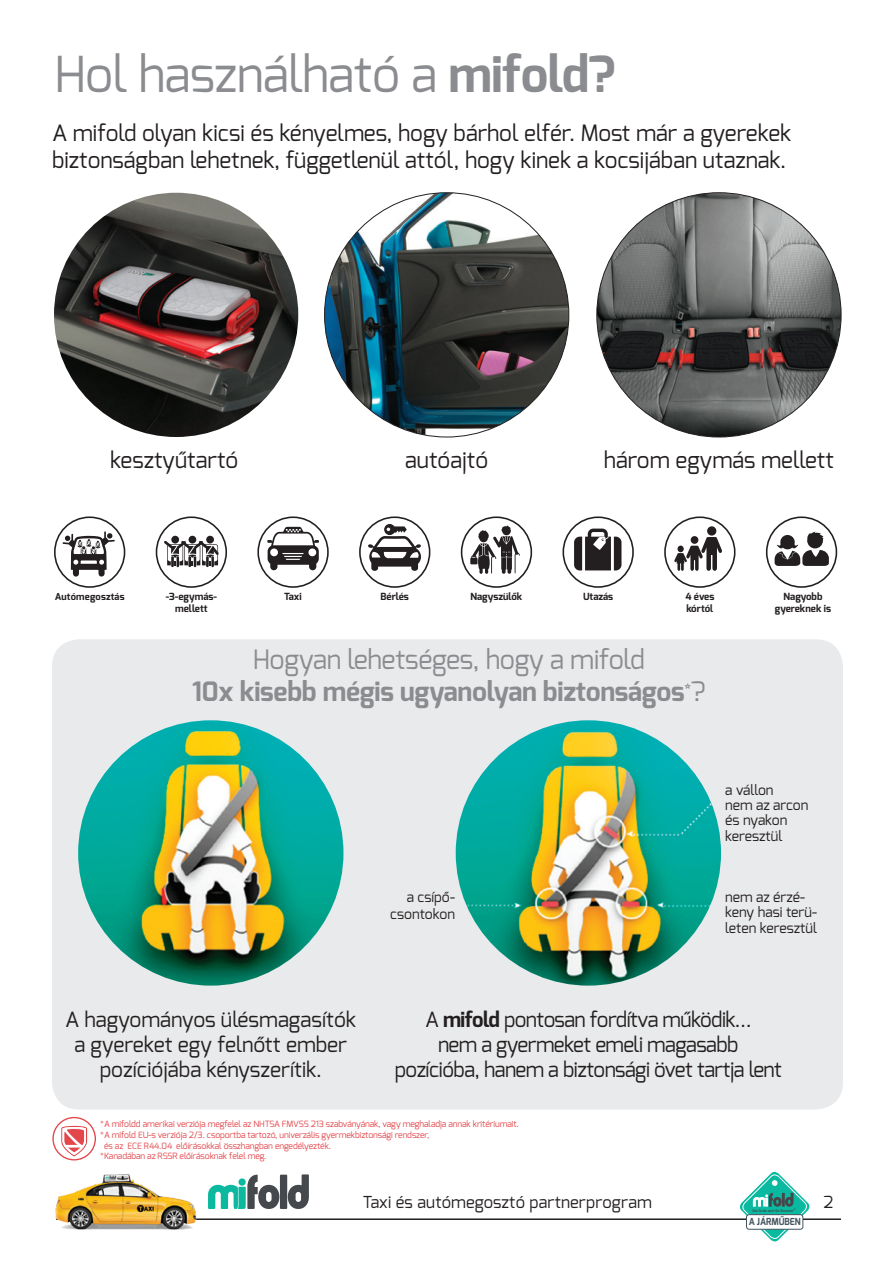
<style>
.page{position:relative;width:893px;height:1263px;background:#fff}
.page>*{position:absolute;margin:0;border:0;box-sizing:border-box;transform-origin:0 0}
.t1{font:49.5px "Exo";letter-spacing:-.01em;color:#8a8c8f}
.t2{font:700 26.7px "Exo";letter-spacing:-.01em;color:#8a8c8f}
.t3{font:26.7px "Exo";letter-spacing:-.01em;color:#8a8c8f}
.t4{font:22.5px/27px "Exo";color:#231f20}
.t5{font:21px/25.2px "Exo";letter-spacing:-.025em;color:#231f20;text-align:center}
.t6{font:21px/25.2px "Exo";color:#231f20;text-align:center}
.t7{font:16.5px "Exo";letter-spacing:.01em;color:#231f20}
.t8{font:13.95px/15.5px "Exo";color:#231f20}
.t9{font:700 9.9px/11.9px "Exo";color:#231f20}
.t10{font:700 9.75px "Exo";color:#45555f;scale:.9 1}
.t11{font:700 9.6px "Exo";letter-spacing:.02em;color:#231f20}
.t12{font:8.7px/10.6px "Exo";letter-spacing:-.01em;color:#e3464b}
.t13{font:700 3.6px "Exo";letter-spacing:.02em;color:#44484b}
.s1{font-weight:700}
.s2{font-weight:400}
</style>
<div class="page">
<div style="left:52px;top:639px;width:791px;height:470px;background:#e9eaeb;border-radius:27px"></div>
<img style="left:78px;top:720px;width:265px;height:266px;border-radius:133px">
<img style="left:456px;top:720px;width:265px;height:266px;border-radius:133px">
<div style="left:52px;top:1117px;width:44px;height:43px;border:1px solid #e3464b;border-radius:50%"></div>
<svg style="left:61px;top:1126px;width:26px;height:30px"></svg>
<img style="left:54px;top:193px;width:244px;height:244px;border-radius:122px">
<img style="left:325px;top:193px;width:244px;height:244px;border-radius:122px">
<img style="left:597px;top:193px;width:244px;height:244px;border-radius:122px">
<div style="left:664px;top:516px;width:71px;height:72px;border:2px solid #231f20;border-radius:50%"></div>
<div style="left:707px;top:526px;width:9px;height:10px;background:#231f20;border-radius:50%"></div>
<svg style="left:674px;top:537px;width:48px;height:34px"></svg>
<div style="left:766px;top:516px;width:71px;height:72px;border:2px solid #231f20;border-radius:50%"></div>
<svg style="left:775px;top:532px;width:54px;height:34px"></svg>
<div style="left:359px;top:516px;width:71px;height:72px;border:2px solid #231f20;border-radius:50%"></div>
<svg style="left:368px;top:524px;width:53px;height:47px"></svg>
<svg style="left:563px;top:517px;width:70px;height:70px"></svg>
<div style="left:562px;top:516px;width:72px;height:72px;border:2px solid #231f20;border-radius:50%"></div>
<svg style="left:574px;top:529px;width:47px;height:41px"></svg>
<div style="left:461px;top:516px;width:71px;height:72px;border:2px solid #231f20;border-radius:50%"></div>
<svg style="left:470px;top:525px;width:50px;height:49px"></svg>
<div style="left:257px;top:516px;width:72px;height:72px;border:2px solid #231f20;border-radius:50%"></div>
<svg style="left:266px;top:527px;width:54px;height:43px"></svg>
<div style="left:156px;top:516px;width:71px;height:72px;border:2px solid #231f20;border-radius:50%"></div>
<div style="left:189px;top:536px;width:7px;height:7px;background:#231f20;border-radius:50%"></div>
<div style="left:206px;top:536px;width:8px;height:7px;background:#231f20;border-radius:50%"></div>
<div style="left:171px;top:536px;width:8px;height:7px;background:#231f20;border-radius:50%"></div>
<svg style="left:164px;top:541px;width:55px;height:26px"></svg>
<div style="left:54px;top:516px;width:71px;height:72px;border:2px solid #231f20;border-radius:50%"></div>
<svg style="left:63px;top:531px;width:52px;height:46px"></svg>
<hr style="left:56px;top:1218px;width:785px;height:2px;background:#231f20">
<svg style="left:738px;top:1171px;width:74px;height:71px"></svg>
<div style="left:280px;top:1174px;width:7px;height:35px;background:#45484c"></div>
<svg style="left:208px;top:1174px;width:71px;height:35px"></svg>
<svg style="left:288px;top:1174px;width:21px;height:35px"></svg>
<img style="left:55px;top:1174px;width:148px;height:56px">
<p class="t1" style="left:54px;top:42px;width:563px">Hol használható a <span class="s1">mifold?</span></p>
<p class="t4" style="left:52px;top:119px;width:741px">A mifold olyan kicsi és kényelmes, hogy bárhol elfér. Most már a gyerekek biztonságban lehetnek, függetlenül attól, hogy kinek a kocsijában utaznak.</p>
<p class="t4" style="left:110px;top:446px;width:130px">kesztyűtartó</p>
<p class="t4" style="left:405px;top:446px;width:85px">autóajtó</p>
<p class="t4" style="left:604px;top:446px;width:232px">három egymás mellett</p>
<p class="t11" style="left:55px;top:590px;width:71px">Autómegosztás</p>
<p class="t9" style="left:166px;top:590px;width:53px">-3-egymás-</p>
<p class="t9" style="left:284px;top:590px;width:19px">Taxi</p>
<p class="t9" style="left:381px;top:590px;width:30px">Bérlés</p>
<p class="t9" style="left:470px;top:590px;width:53px">Nagyszülők</p>
<p class="t9" style="left:583px;top:590px;width:32px">Utazás</p>
<p class="t9" style="left:175px;top:602px;width:34px">mellett</p>
<p class="t9" style="left:685px;top:590px;width:30px">4 éves kórtól</p>
<p class="t9" style="left:775px;top:590px;width:58px;text-align:center">Nagyobb gyereknek is</p>
<p class="t3" style="left:253px;top:642px;width:394px">Hogyan lehetséges, hogy a mifold</p>
<p class="t2" style="left:192px;top:674px;width:515px">10x kisebb mégis ugyanolyan biztonságos<sup>*</sup><span class="s2">?</span></p>
<p class="t8" style="left:390px;top:888px;width:66px;line-height:16.8px;text-align:right">a csípő&shy;csontokon</p>
<p class="t8" style="left:725px;top:782px;width:50px">a vállon</p>
<p class="t8" style="left:725px;top:797px;width:85px">nem az arcon és nyakon keresztül</p>
<p class="t8" style="left:725px;top:889px;width:94px">nem az érzé&shy;keny hasi terü&shy;leten keresztül</p>
<p class="t6" style="left:65px;top:1007px;width:293px">A hagyományos ülésmagasítók a gyereket egy felnőtt ember pozíciójába kényszerítik.</p>
<p class="t5" style="left:425px;top:1007px;width:328px">A <span class="s1">mifold</span> pontosan fordítva működik…</p>
<p class="t5" style="left:395px;top:1032px;width:388px">nem a gyermeket emeli magasabb pozícióba, hanem a biztonsági övet tartja lent</p>
<p class="t12" style="left:100px;top:1119px;width:420px">*A mifoldd amerikai verziója megfelel az NHTSA FMVSS 213 szabványának, vagy meghaladja annak kritériumait.</p>
<p class="t12" style="left:104px;top:1129px;width:327px;text-indent:-4px">*A mifold EU-s verziója 2/3. csoportba tartozó, univerzális gyermekbiztonsági rendszer, és az ECE R44.04 előírásokkal összhangban engedélyezték.</p>
<p class="t12" style="left:100px;top:1150px;width:168px">*Kanadában az RSSR előírásoknak felel meg.</p>
<p class="t7" style="left:363px;top:1192px;width:290px">Taxi és autómegosztó partnerprogram</p>
<p class="t7" style="left:823px;top:1192px;width:11px">2</p>
<p class="t10" style="left:749px;top:1215px;width:59px">A JÁRMŰBEN</p>
<p class="t13" style="left:752px;top:1208px;width:44px">the Grab-and-Go Booster<sup>®</sup></p>
</div>
